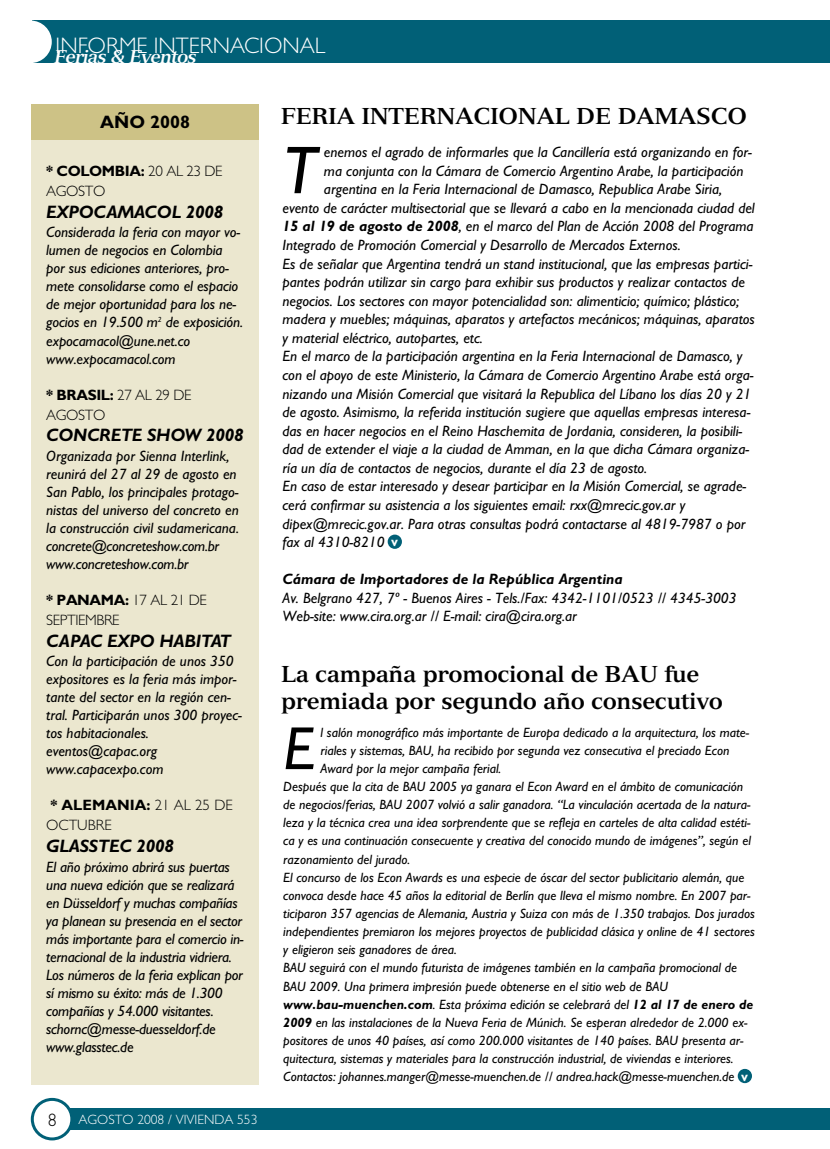
<style>
.page{position:relative;width:830px;height:1149px;background:#fff}
.page>*{position:absolute;margin:0;border:0;box-sizing:border-box;transform-origin:0 0}
.t1{font:italic 67.8px "Gill Sans";color:#000}
.t2{font:italic 61.05px "Gill Sans";color:#000}
.t3{font:700 22.5px/27px "Versailles";letter-spacing:-.02em;color:#000}
.t4{font:300 22.5px "Gill Sans";color:#fff}
.t5{font:italic 700 18px "Gill Sans";letter-spacing:-.01em;color:#000}
.t6{font:italic 700 18px "Versailles";letter-spacing:-.04em;color:#fff}
.t7{font:700 18px "Gill Sans";color:#000}
.t8{font:italic 15px/18px "Gill Sans";color:#000}
.t9{font:300 15px/20.1px "Gill Sans";letter-spacing:-.025em;color:#000}
.t10{font:italic 700 15px "Gill Sans";color:#000}
.t11{font:300 15px/20.1px "Gill Sans";color:#000}
.t12{font:italic 13.5px "Gill Sans";color:#000}
.t13{font:italic 700 13.5px "Gill Sans";color:#000}
.t14{font:300 13.5px "Gill Sans";color:#fff}
.t15{font:700 13.5px "Gill Sans";color:#fff}
.s1{font-weight:700}
.s2{font-size:18px;color:#000}
.s3{font-weight:400}
</style>
<div class="page">
<svg style="left:829px;top:1108px;width:1px;height:21px"></svg>
<div style="left:60px;top:1108px;width:769px;height:21px;background:#016077"></div>
<div style="left:32px;top:21px;width:797px;height:42px;background:#016077"></div>
<svg style="left:31px;top:1097px;width:42px;height:42px"></svg>
<div style="left:9px;top:21px;width:43px;height:42px;background:#fff;border-radius:50%"></div>
<div style="left:387px;top:534px;width:15px;height:14px;background:#016077;border-radius:50%"></div>
<div style="left:737px;top:1068px;width:14px;height:14px;background:#016077;border-radius:50%"></div>
<div style="left:31px;top:106px;width:228px;height:978px;background:#ebe7cf"></div>
<div style="left:31px;top:104px;width:228px;height:36px;background:#cdc286"></div>
<h3 class="t4" style="left:56px;top:37px;width:271px">INFORME INTERNACIONAL</h3>
<p class="t6" style="left:54px;top:50px;width:144px">Ferias &amp; Eventos</p>
<p class="t7" style="left:100px;top:115px;width:91px">AÑO 2008</p>
<p class="t9" style="left:46px;top:162px;width:178px"><span class="s1">* COLOMBIA:</span> 20 AL 23 DE<br>AGOSTO</p>
<p class="t5" style="left:46px;top:205px;width:179px">EXPOCAMACOL 2008</p>
<p class="t8" style="left:46px;top:225px;width:198px">Considerada la feria con mayor vo&shy;lumen de negocios en Colombia por sus ediciones anteriores, pro&shy;mete consolidarse como el espacio de mejor oportunidad para los ne&shy;gocios en 19.500 m<sup>2</sup> de exposición. expocamacol@une.net.co www.expocamacol.com</p>
<p class="t9" style="left:46px;top:386px;width:147px"><span class="s1">* BRASIL:</span> 27 AL 29 DE<br>AGOSTO</p>
<p class="t5" style="left:46px;top:428px;width:199px">CONCRETE SHOW 2008</p>
<p class="t8" style="left:46px;top:448px;width:194px">Organizada por Sienna Interlink, reunirá del 27 al 29 de agosto en San Pablo, los principales protago&shy;nistas del universo del concreto en la construcción civil sudamericana. concrete@concreteshow.com.br www.concreteshow.com.br</p>
<p class="t9" style="left:46px;top:591px;width:162px"><span class="s1">* PANAMA:</span> 17 AL 21 DE<br>SEPTIEMBRE</p>
<p class="t5" style="left:46px;top:633px;width:186px">CAPAC EXPO HABITAT</p>
<p class="t8" style="left:46px;top:653px;width:197px">Con la participación de unos 350 expositores es la feria más impor&shy;tante del sector en la región cen&shy;tral. Participarán unos 300 proyec&shy;tos habitacionales. eventos@capac.org www.capacexpo.com</p>
<p class="t11" style="left:46px;top:796px;width:188px"><span class="s1">* ALEMANIA:</span> 21 AL 25 DE<br>OCTUBRE</p>
<p class="t5" style="left:46px;top:838px;width:129px">GLASSTEC 2008</p>
<p class="t8" style="left:46px;top:858px;width:199px">El año próximo abrirá sus puertas una nueva edición que se realizará en Düsseldorf y muchas compañías ya planean su presencia en el sector más importante para el comercio in&shy;ternacional de la industria vidriera.<br>Los números de la feria explican por sí mismo su éxito: más de 1.300 compañías y 54.000 visitantes. schornc@messe-duesseldorf.de www.glasstec.de</p>
<p class="t14" style="left:48px;top:1114px;width:211px"><span class="s2">8</span> AGOSTO 2008 / VIVIENDA 553</p>
<h3 class="t3" style="left:280px;top:105px;width:468px">FERIA INTERNACIONAL DE DAMASCO</h3>
<h1 class="t1" style="left:282px;top:145px;width:36px">T</h1>
<p class="t8" style="left:324px;top:144px;width:429px">enemos el agrado de informarles que la Cancillería está organizando en for-</p>
<p class="t8" style="left:324px;top:163px;width:421px">ma conjunta con la Cámara de Comercio Argentino Arabe, la participación</p>
<p class="t8" style="left:324px;top:182px;width:399px">argentina en la Feria Internacional de Damasco, Republica Arabe Siria,</p>
<p class="t8" style="left:282px;top:200px;width:473px">evento de carácter multisectorial que se llevará a cabo en la mencionada ciudad del</p>
<p class="t8" style="left:282px;top:219px;width:472px"><span class="s1">15 al 19 de agosto de 2008</span>, en el marco del Plan de Acción 2008 del Programa</p>
<p class="t8" style="left:282px;top:237px;width:399px">Integrado de Promoción Comercial y Desarrollo de Mercados Externos.</p>
<p class="t8" style="left:282px;top:256px;width:471px">Es de señalar que Argentina tendrá un stand institucional, que las empresas partici-</p>
<p class="t8" style="left:282px;top:274px;width:464px">pantes podrán utilizar sin cargo para exhibir sus productos y realizar contactos de</p>
<p class="t8" style="left:282px;top:293px;width:458px">negocios. Los sectores con mayor potencialidad son: alimenticio; químico; plástico;</p>
<p class="t8" style="left:282px;top:311px;width:473px">madera y muebles; máquinas, aparatos y artefactos mecánicos; máquinas, aparatos</p>
<p class="t8" style="left:282px;top:330px;width:202px">y material eléctrico, autopartes, etc.</p>
<p class="t8" style="left:282px;top:348px;width:461px">En el marco de la participación argentina en la Feria Internacional de Damasco, y</p>
<p class="t8" style="left:282px;top:367px;width:472px">con el apoyo de este Ministerio, la Cámara de Comercio Argentino Arabe está orga-</p>
<p class="t8" style="left:282px;top:386px;width:470px">nizando una Misión Comercial que visitará la Republica del Líbano los días 20 y 21</p>
<p class="t8" style="left:282px;top:404px;width:469px">de agosto. Asimismo, la referida institución sugiere que aquellas empresas interesa-</p>
<p class="t8" style="left:282px;top:423px;width:461px">das en hacer negocios en el Reino Haschemita de Jordania, consideren, la posibili-</p>
<p class="t8" style="left:282px;top:441px;width:468px">dad de extender el viaje a la ciudad de Amman, en la que dicha Cámara organiza-</p>
<p class="t8" style="left:282px;top:460px;width:366px">ría un día de contactos de negocios, durante el día 23 de agosto.</p>
<p class="t8" style="left:282px;top:478px;width:465px">En caso de estar interesado y desear participar en la Misión Comercial, se agrade-</p>
<p class="t8" style="left:282px;top:497px;width:404px">cerá confirmar su asistencia a los siguientes email: rxx@mrecic.gov.ar y</p>
<p class="t8" style="left:282px;top:515px;width:464px">dipex@mrecic.gov.ar. Para otras consultas podrá contactarse al 4819-7987 o por</p>
<p class="t8" style="left:282px;top:534px;width:103px">fax al 4310-8210</p>
<p class="t10" style="left:282px;top:573px;width:342px">Cámara de Importadores de la República Argentina</p>
<p class="t8" style="left:282px;top:589px;width:455px;line-height:18.6px">Av. Belgrano 427, 7º - Buenos Aires - Tels./Fax: 4342-1101/0523 // 4345-3003<br>Web-site: www.cira.org.ar // E-mail: cira@cira.org.ar</p>
<p class="t15" style="left:391px;top:536px;width:8px">v</p>
<h3 class="t3" style="left:281px;top:662px;width:443px">La campaña promocional de BAU fue premiada por segundo año consecutivo</h3>
<h2 class="t2" style="left:283px;top:725px;width:33px">E</h2>
<p class="t12" style="left:320px;top:726px;width:430px">l salón monográfico más importante de Europa dedicado a la arquitectura, los mate-</p>
<p class="t12" style="left:320px;top:745px;width:410px">riales y sistemas, BAU, ha recibido por segunda vez consecutiva el preciado Econ</p>
<p class="t12" style="left:320px;top:763px;width:182px">Award por la mejor campaña ferial.</p>
<p class="t12" style="left:283px;top:781px;width:461px">Después que la cita de BAU 2005 ya ganara el Econ Award en el ámbito de comunicación</p>
<p class="t12" style="left:283px;top:799px;width:468px">de negocios/ferias, BAU 2007 volvió a salir ganadora. “La vinculación acertada de la natura-</p>
<p class="t12" style="left:283px;top:817px;width:468px">leza y la técnica crea una idea sorprendente que se refleja en carteles de alta calidad estéti-</p>
<p class="t12" style="left:283px;top:835px;width:469px">ca y es una continuación consecuente y creativa del conocido mundo de imágenes”, según el</p>
<p class="t12" style="left:283px;top:853px;width:128px">razonamiento del jurado.</p>
<p class="t12" style="left:283px;top:871px;width:462px">El concurso de los Econ Awards es una especie de óscar del sector publicitario alemán, que</p>
<p class="t12" style="left:283px;top:889px;width:468px">convoca desde hace 45 años la editorial de Berlín que lleva el mismo nombre. En 2007 par-</p>
<p class="t12" style="left:283px;top:908px;width:473px">ticiparon 357 agencias de Alemania, Austria y Suiza con más de 1.350 trabajos. Dos jurados</p>
<p class="t12" style="left:283px;top:926px;width:473px">independientes premiaron los mejores proyectos de publicidad clásica y online de 41 sectores</p>
<p class="t12" style="left:283px;top:944px;width:175px">y eligieron seis ganadores de área.</p>
<p class="t12" style="left:283px;top:962px;width:455px">BAU seguirá con el mundo futurista de imágenes también en la campaña promocional de</p>
<p class="t12" style="left:283px;top:980px;width:386px">BAU 2009. Una primera impresión puede obtenerse en el sitio web de BAU</p>
<p class="t13" style="left:283px;top:998px;width:471px">www.bau-muenchen.com<span class="s3">. Esta próxima edición se celebrará del</span> 12 al 17 de enero de</p>
<p class="t12" style="left:283px;top:1016px;width:465px"><span class="s1">2009</span> en las instalaciones de la Nueva Feria de Múnich. Se esperan alrededor de 2.000 ex-</p>
<p class="t12" style="left:283px;top:1034px;width:461px">positores de unos 40 países, así como 200.000 visitantes de 140 países. BAU presenta ar-</p>
<p class="t12" style="left:283px;top:1052px;width:451px">quitectura, sistemas y materiales para la construcción industrial, de viviendas e interiores.</p>
<p class="t12" style="left:283px;top:1071px;width:452px">Contactos: johannes.manger@messe-muenchen.de // andrea.hack@messe-muenchen.de</p>
<p class="t15" style="left:740px;top:1070px;width:8px">v</p>
</div>
